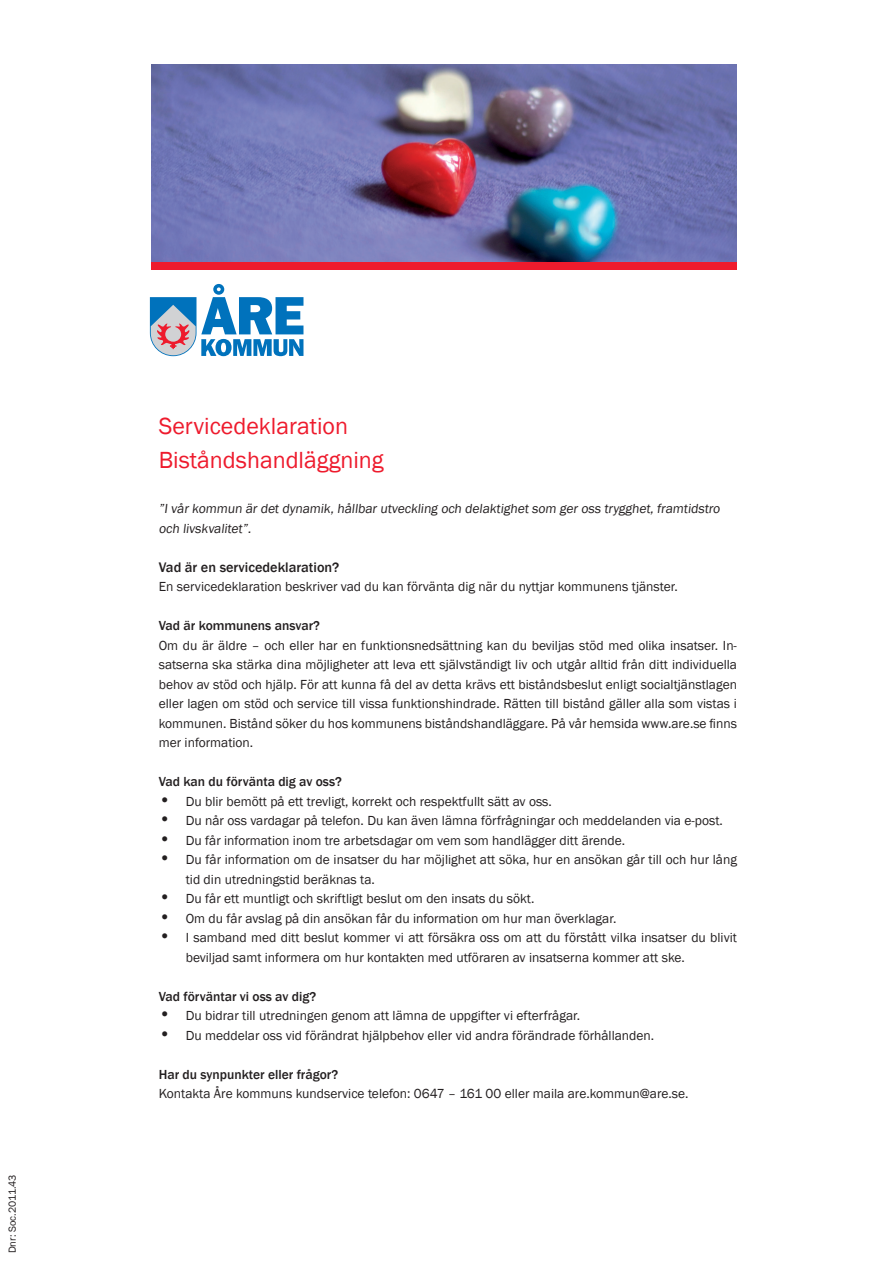
<style>
.page{position:relative;width:893px;height:1263px;background:#fff}
.page>*{position:absolute;margin:0;border:0;box-sizing:border-box;transform-origin:0 0}
.t1{font:24px/34.5px "Franklin Gothic";color:#ee1b2d}
.t2{font:500 14.25px "Franklin Gothic";color:#231f20}
.t3{font:13.5px/19.5px "Franklin Gothic";color:#231f20}
.t4{font:500 13.5px "Franklin Gothic";color:#231f20}
.t5{font:10.5px "Franklin Gothic";color:#231f20}
.s1{font-size:18px}
</style>
<div class="page">
<img style="left:152px;top:64px;width:585px;height:199px">
<svg style="left:150px;top:284px;width:153px;height:72px"></svg>
<div style="left:152px;top:263px;width:585px;height:7px;background:#ee1b2d"></div>
<p class="t5" style="left:6px;top:1253px;width:81px;rotate:-90deg">Dnr: Soc.2011.43</p>
<h1 class="t1" style="left:159px;top:409px;width:226px">Servicedeklaration<br>Biståndshandläggning</h1>
<p class="t3" style="left:159px;top:499px;width:565px">”I vår kommun är det dynamik, hållbar utveckling och delaktighet som ger oss trygghet, framtidstro och livskvalitet”.</p>
<p class="t2" style="left:159px;top:558px;width:182px">Vad är en servicedeklaration?</p>
<p class="t3" style="left:159px;top:577px;width:521px">En servicedeklaration beskriver vad du kan förvänta dig när du nyttjar kommunens tjänster.</p>
<p class="t4" style="left:159px;top:617px;width:163px">Vad är kommunens ansvar?</p>
<p class="t3" style="left:159px;top:636px;width:580px;text-align:justify">Om du är äldre – och eller har en funktionsnedsättning kan du beviljas stöd med olika insatser. In&shy;satserna ska stärka dina möjligheter att leva ett självständigt liv och utgår alltid från ditt individuella behov av stöd och hjälp. För att kunna få del av detta krävs ett biståndsbeslut enligt socialtjänstlagen eller lagen om stöd och service till vissa funktionshindrade. Rätten till bistånd gäller alla som vistas i kommunen. Bistånd söker du hos kommunens biståndshandläggare. På vår hemsida www.are.se finns mer information.</p>
<p class="t4" style="left:159px;top:773px;width:185px">Vad kan du förvänta dig av oss?</p>
<p class="t3" style="left:159px;top:792px;width:395px"><span class="s1">•</span> Du blir bemött på ett trevligt, korrekt och respektfullt sätt av oss.</p>
<p class="t3" style="left:159px;top:811px;width:566px"><span class="s1">•</span> Du når oss vardagar på telefon. Du kan även lämna förfrågningar och meddelanden via e-post.</p>
<p class="t3" style="left:159px;top:831px;width:468px"><span class="s1">•</span> Du får information inom tre arbetsdagar om vem som handlägger ditt ärende.</p>
<p class="t3" style="left:186px;top:850px;width:553px;text-indent:-27px"><span class="s1">•</span> Du får information om de insatser du har möjlighet att söka, hur en ansökan går till och hur lång tid din utredningstid beräknas ta.</p>
<p class="t3" style="left:159px;top:889px;width:377px"><span class="s1">•</span> Du får ett muntligt och skriftligt beslut om den insats du sökt.</p>
<p class="t3" style="left:159px;top:909px;width:459px"><span class="s1">•</span> Om du får avslag på din ansökan får du information om hur man överklagar.</p>
<p class="t3" style="left:186px;top:928px;width:553px;text-indent:-27px"><span class="s1">•</span> I samband med ditt beslut kommer vi att försäkra oss om att du förstått vilka insatser du blivit beviljad samt informera om hur kontakten med utföraren av insatserna kommer att ske.</p>
<p class="t4" style="left:159px;top:988px;width:159px">Vad förväntar vi oss av dig?</p>
<p class="t3" style="left:159px;top:1006px;width:423px"><span class="s1">•</span> Du bidrar till utredningen genom att lämna de uppgifter vi efterfrågar.</p>
<p class="t3" style="left:159px;top:1026px;width:497px"><span class="s1">•</span> Du meddelar oss vid förändrat hjälpbehov eller vid andra förändrade förhållanden.</p>
<p class="t4" style="left:159px;top:1066px;width:181px">Har du synpunkter eller frågor?</p>
<p class="t3" style="left:159px;top:1084px;width:531px">Kontakta Åre kommuns kundservice telefon: 0647 – 161 00 eller maila are.kommun@are.se.</p>
</div>
